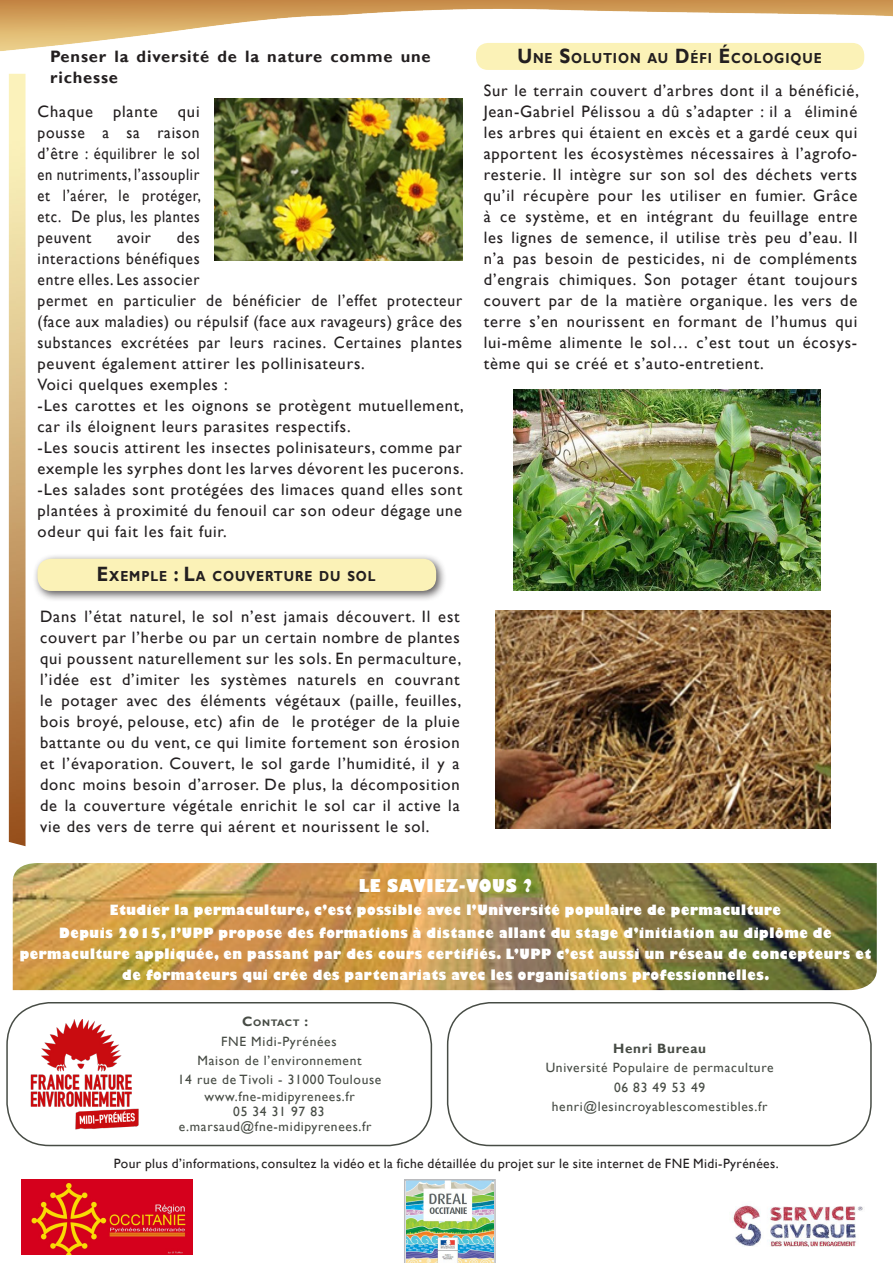
<style>
.page{position:relative;width:893px;height:1263px;background:#fff}
.page>*{position:absolute;margin:0;border:0;box-sizing:border-box;transform-origin:0 0}
.Titre{font:800 17.25px "Gill Sans";letter-spacing:.05em;color:#fff;scale:.87 1}
.t1{font:16.5px/21px "Gill Sans";letter-spacing:.05em;color:#231f20;text-align:justify}
.t2{font:16.5px/21px "Gill Sans";letter-spacing:.05em;color:#231f20;scale:.94 1}
.Corps_de_texte{font:700 16.5px/21px "Gill Sans";letter-spacing:.05em;color:#231f20}
.Titre-2{font:700 14.55px "Gill Sans";letter-spacing:.07em;color:#231f20;scale:.87 1}
.Titre-3{font:800 13.8px/21px "Gill Sans";letter-spacing:.05em;color:#fff;text-align:center;scale:.87 1}
.pieds_de_pages{font:13.5px "Gill Sans";letter-spacing:.05em;color:#474c45}
.t3{font:13.5px "Gill Sans";letter-spacing:.03em;color:#231f20}
.pieds_de_pages-2{font:700 13.5px "Gill Sans";letter-spacing:.05em;color:#474c45}
.pieds_de_pages-3{font:700 9.45px "Gill Sans";letter-spacing:.07em;color:#474c45}
.s1{font-size:20.7px}
.s2{font-size:13.5px}
</style>
<div class="page">
<img style="left:0;top:0;width:893px;height:70px">
<img style="left:13px;top:863px;width:864px;height:127px">
<div style="left:447px;top:1002px;width:425px;height:144px;border:2px solid #474c45;border-radius:43px"></div>
<img style="left:732px;top:1205px;width:131px;height:42px">
<div style="left:476px;top:43px;width:388px;height:27px;background:#fbf2b7;border-radius:12px"></div>
<img style="left:9px;top:74px;width:17px;height:772px">
<div style="left:32px;top:553px;width:415px;height:49px;background:#231f20;opacity:.75"></div>
<div style="left:38px;top:559px;width:398px;height:32px;background:#fbf2b7;border-radius:13px"></div>
<div style="left:6px;top:1002px;width:426px;height:144px;border:2px solid #474c45;border-radius:43px"></div>
<img style="left:30px;top:1020px;width:108px;height:110px">
<img style="left:404px;top:1179px;width:92px;height:84px">
<img style="left:21px;top:1179px;width:171px;height:75px">
<img style="left:496px;top:611px;width:335px;height:217px">
<img style="left:215px;top:99px;width:247px;height:161px">
<img style="left:513px;top:390px;width:307px;height:201px">
<p class="Corps_de_texte" style="left:50px;top:46px;width:382px">Penser la diversité de la nature comme une richesse</p>
<p class="t1" style="left:38px;top:101px;width:165px">Chaque plante qui pousse a sa raison d’être : équilibrer le sol en nutriments, l’assouplir et l’aérer, le protéger, etc. De plus, les plantes peuvent</p>
<p class="t2" style="left:38px;top:227px;width:453px;text-indent:139px">des<br>interactions bénéfiques<br>entre elles. Les associer<br>permet en particulier de bénéficier de l’effet protecteur (face aux maladies) ou répulsif (face aux ravageurs) grâce des substances excrétées par leurs racines. Certaines plantes peuvent également attirer les pollinisateurs.</p>
<p class="t1" style="left:38px;top:374px;width:192px">Voici quelques exemples :</p>
<p class="t1" style="left:38px;top:395px;width:428px">-Les carottes et les oignons se protègent mutuellement, car ils éloignent leurs parasites respectifs.</p>
<p class="t1" style="left:38px;top:437px;width:428px">-Les soucis attirent les insectes polinisateurs, comme par exemple les syrphes dont les larves dévorent les pucerons.</p>
<p class="t1" style="left:38px;top:479px;width:426px">-Les salades sont protégées des limaces quand elles sont plantées à proximité du fenouil car son odeur dégage une odeur qui fait les fait fuir.</p>
<p class="t2" style="left:117px;top:227px;width:37px">avoir</p>
<p class="Titre-2" style="left:97px;top:567px;width:322px"><span class="s1">E</span>XEMPLE <span class="s1">: L</span>A COUVERTURE DU SOL</p>
<p class="t1" style="left:40px;top:606px;width:423px">Dans l’état naturel, le sol n’est jamais découvert. Il est couvert par l’herbe ou par un certain nombre de plantes qui poussent naturellement sur les sols. En permaculture, l’idée est d’imiter les systèmes naturels en couvrant le potager avec des éléments végétaux (paille, feuilles, bois broyé, pelouse, etc) afin de le protéger de la pluie battante ou du vent, ce qui limite fortement son érosion et l’évaporation. Couvert, le sol garde l’humidité, il y a donc moins besoin d’arroser. De plus, la décomposition de la couverture végétale enrichit le sol car il active la vie des vers de terre qui aérent et nourissent le sol.</p>
<p class="Titre-2" style="left:517px;top:49px;width:351px"><span class="s1">U</span> NE <span class="s1">S</span>OLUTION AU <span class="s1">D</span>ÉFI <span class="s1">É</span>COLOGIQUE</p>
<p class="t1" style="left:484px;top:80px;width:377px">Sur le terrain couvert d’arbres dont il a bénéficié, Jean-Gabriel Pélissou a dû s’adapter : il a éliminé les arbres qui étaient en excès et a gardé ceux qui apportent les écosystèmes nécessaires à l’agrofo&shy;resterie. Il intègre sur son sol des déchets verts qu’il récupère pour les utiliser en fumier. Grâce à ce système, et en intégrant du feuillage entre les lignes de semence, il utilise très peu d’eau. Il n’a pas besoin de pesticides, ni de compléments d’engrais chimiques. Son potager étant toujours couvert par de la matière organique. les vers de terre s’en nourissent en formant de l’humus qui lui-même alimente le sol… c’est tout un écosys&shy;tème qui se créé et s’auto-entretient.</p>
<p class="Titre" style="left:359px;top:875px;width:201px">LE SAVIEZ-VOUS ?</p>
<p class="Titre-3" style="left:110px;top:900px;width:773px">Etudier la permaculture, c’est possible avec l’Université populaire de permaculture</p>
<p class="Titre-3" style="left:20px;top:924px;width:980px">Depuis 2015, l’UPP propose des formations à distance allant du stage d’initiation au diplôme de permaculture appliquée, en passant par des cours certifiés. L’UPP c’est aussi un réseau de concepteurs et de formateurs qui crée des partenariats avec les organisations professionnelles.</p>
<p class="pieds_de_pages-3" style="left:242px;top:1017px;width:68px"><span class="s2">C</span>ONTACT <span class="s2">:</span></p>
<p class="pieds_de_pages" style="left:221px;top:1033px;width:117px">FNE Midi-Pyrénées</p>
<p class="pieds_de_pages" style="left:198px;top:1052px;width:166px">Maison de l’environnement</p>
<p class="pieds_de_pages" style="left:178px;top:1072px;width:205px">14 rue de Tivoli - 31000 Toulouse</p>
<p class="pieds_de_pages" style="left:204px;top:1089px;width:152px">www.fne-midipyrenees.fr</p>
<p class="pieds_de_pages" style="left:233px;top:1104px;width:93px">05 34 31 97 83</p>
<p class="pieds_de_pages" style="left:179px;top:1119px;width:194px">e.marsaud@fne-midipyrenees.fr</p>
<p class="t3" style="left:114px;top:1155px;width:666px">Pour plus d’informations, consultez la vidéo et la fiche détaillée du projet sur le site internet de FNE Midi-Pyrénées.</p>
<p class="pieds_de_pages-2" style="left:613px;top:1040px;width:95px">Henri Bureau</p>
<p class="pieds_de_pages" style="left:546px;top:1060px;width:229px">Université Populaire de permaculture</p>
<p class="pieds_de_pages" style="left:614px;top:1079px;width:93px">06 83 49 53 49</p>
<p class="pieds_de_pages" style="left:552px;top:1098px;width:217px">henri@lesincroyablescomestibles.fr</p>
</div>
